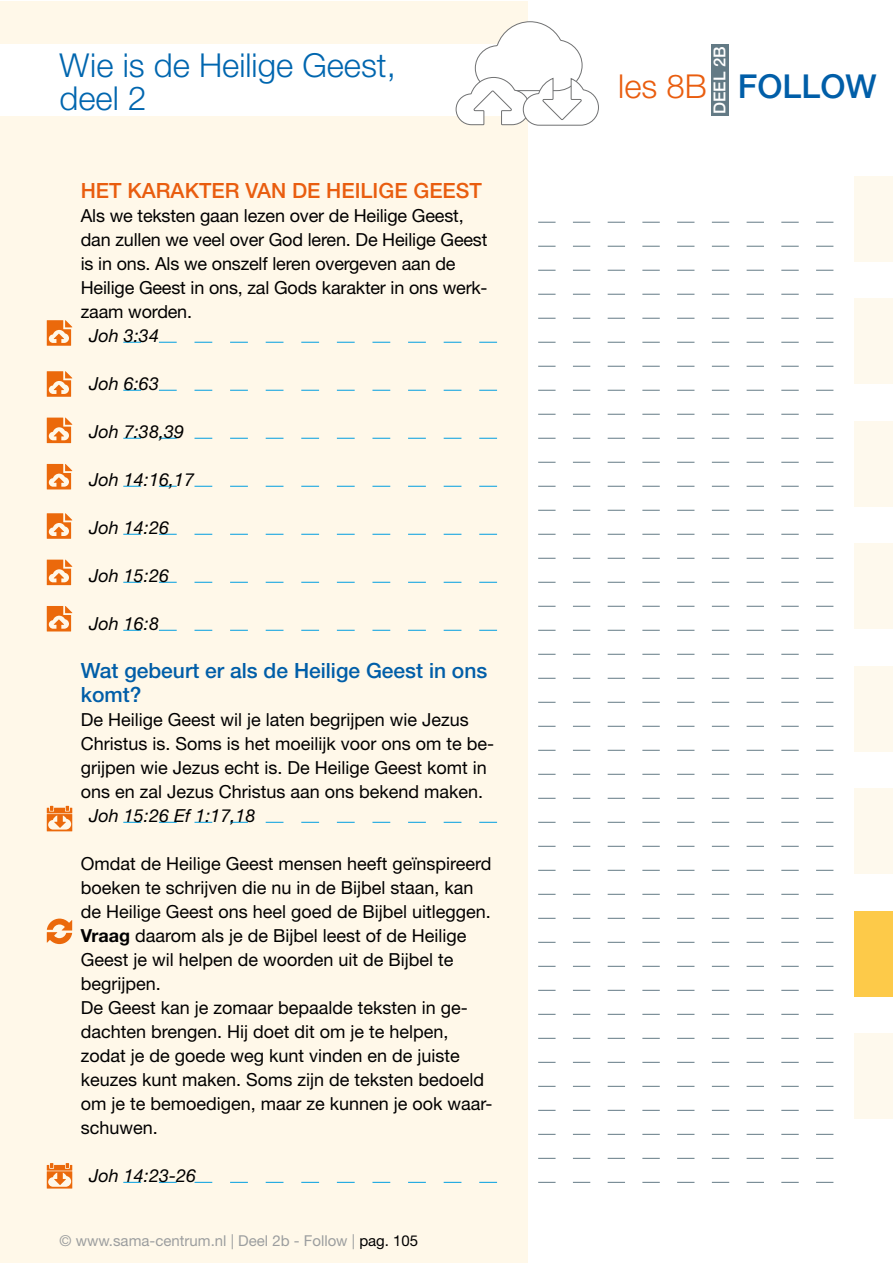
<style>
.page{position:relative;width:893px;height:1263px;background:#fff}
.page>*{position:absolute;margin:0;border:0;box-sizing:border-box;transform-origin:0 0}
.t1{font:300 33px/33px "Helvetica Neue LT";color:#0066af}
.t2{font:500 33px "Helvetica Neue LT";color:#005ea8}
.t3{font:300 33px "Helvetica Neue LT";color:#e95d0f}
.t4{font:500 21px/24px "Helvetica Neue LT";color:#005ea8}
.t5{font:500 21px "Helvetica Neue LT";color:#e95d0f}
.t6{font:18px/24px "Helvetica Neue LT";color:#000}
.t7{font:italic 18px "Helvetica Neue LT";color:#000}
.t8{font:500 16.5px "Helvetica Neue LT";color:#fff}
.t9{font:15px "Helvetica Neue LT";color:#9c9e9f}
.s1{font-weight:700}
.s2{color:#000}
</style>
<div class="page">
<svg style="left:527px;top:222px;width:306px;height:1px"></svg>
<svg style="left:527px;top:246px;width:306px;height:1px"></svg>
<svg style="left:527px;top:270px;width:306px;height:1px"></svg>
<svg style="left:527px;top:294px;width:306px;height:1px"></svg>
<svg style="left:527px;top:318px;width:306px;height:1px"></svg>
<svg style="left:527px;top:342px;width:306px;height:1px"></svg>
<svg style="left:527px;top:366px;width:306px;height:1px"></svg>
<svg style="left:527px;top:390px;width:306px;height:1px"></svg>
<svg style="left:527px;top:414px;width:306px;height:1px"></svg>
<svg style="left:527px;top:438px;width:306px;height:1px"></svg>
<svg style="left:527px;top:462px;width:306px;height:1px"></svg>
<svg style="left:527px;top:486px;width:306px;height:1px"></svg>
<svg style="left:527px;top:510px;width:306px;height:1px"></svg>
<svg style="left:527px;top:534px;width:306px;height:1px"></svg>
<svg style="left:527px;top:558px;width:306px;height:1px"></svg>
<svg style="left:527px;top:582px;width:306px;height:1px"></svg>
<svg style="left:527px;top:606px;width:306px;height:1px"></svg>
<svg style="left:527px;top:630px;width:306px;height:1px"></svg>
<svg style="left:527px;top:654px;width:306px;height:1px"></svg>
<svg style="left:527px;top:678px;width:306px;height:1px"></svg>
<svg style="left:527px;top:702px;width:306px;height:1px"></svg>
<svg style="left:527px;top:726px;width:306px;height:1px"></svg>
<svg style="left:527px;top:750px;width:306px;height:1px"></svg>
<svg style="left:527px;top:774px;width:306px;height:1px"></svg>
<svg style="left:527px;top:798px;width:306px;height:1px"></svg>
<svg style="left:527px;top:822px;width:306px;height:1px"></svg>
<svg style="left:527px;top:846px;width:306px;height:1px"></svg>
<svg style="left:527px;top:870px;width:306px;height:1px"></svg>
<svg style="left:527px;top:894px;width:306px;height:1px"></svg>
<svg style="left:527px;top:918px;width:306px;height:1px"></svg>
<svg style="left:527px;top:942px;width:306px;height:1px"></svg>
<svg style="left:527px;top:966px;width:306px;height:1px"></svg>
<svg style="left:527px;top:990px;width:306px;height:1px"></svg>
<svg style="left:527px;top:1014px;width:306px;height:1px"></svg>
<svg style="left:527px;top:1038px;width:306px;height:1px"></svg>
<svg style="left:527px;top:1062px;width:306px;height:1px"></svg>
<svg style="left:527px;top:1086px;width:306px;height:1px"></svg>
<svg style="left:527px;top:1110px;width:306px;height:1px"></svg>
<svg style="left:527px;top:1134px;width:306px;height:1px"></svg>
<svg style="left:527px;top:1158px;width:306px;height:1px"></svg>
<svg style="left:527px;top:1182px;width:306px;height:1px"></svg>
<div style="left:0;top:1px;width:527px;height:1262px;background:#fff8e9"></div>
<div style="left:0;top:45px;width:892px;height:71px;background:#fff"></div>
<svg style="left:455px;top:21px;width:144px;height:105px"></svg>
<div style="left:712px;top:45px;width:17px;height:71px;background:#637a85"></div>
<svg style="left:123px;top:342px;width:374px;height:1px"></svg>
<svg style="left:123px;top:390px;width:374px;height:1px"></svg>
<svg style="left:123px;top:438px;width:374px;height:1px"></svg>
<svg style="left:123px;top:486px;width:374px;height:1px"></svg>
<svg style="left:123px;top:534px;width:374px;height:1px"></svg>
<svg style="left:123px;top:582px;width:374px;height:1px"></svg>
<svg style="left:123px;top:630px;width:374px;height:1px"></svg>
<svg style="left:123px;top:822px;width:374px;height:1px"></svg>
<svg style="left:123px;top:1182px;width:374px;height:1px"></svg>
<div style="left:855px;top:176px;width:37px;height:85px;background:#fef9ed"></div>
<div style="left:855px;top:299px;width:37px;height:85px;background:#fef9ed"></div>
<div style="left:855px;top:421px;width:37px;height:85px;background:#fef9ed"></div>
<div style="left:855px;top:544px;width:37px;height:85px;background:#fef9ed"></div>
<div style="left:855px;top:666px;width:37px;height:85px;background:#fef9ed"></div>
<div style="left:855px;top:789px;width:37px;height:85px;background:#fef9ed"></div>
<div style="left:855px;top:1034px;width:37px;height:85px;background:#fef9ed"></div>
<div style="left:855px;top:911px;width:37px;height:85px;background:#fdca49"></div>
<svg style="left:47px;top:320px;width:25px;height:26px"></svg>
<svg style="left:47px;top:371px;width:25px;height:26px"></svg>
<svg style="left:47px;top:513px;width:25px;height:26px"></svg>
<svg style="left:47px;top:418px;width:25px;height:25px"></svg>
<svg style="left:47px;top:560px;width:25px;height:25px"></svg>
<svg style="left:47px;top:464px;width:25px;height:25px"></svg>
<svg style="left:47px;top:606px;width:25px;height:25px"></svg>
<svg style="left:47px;top:806px;width:25px;height:25px"></svg>
<svg style="left:47px;top:918px;width:25px;height:26px"></svg>
<svg style="left:47px;top:1163px;width:25px;height:25px"></svg>
<h1 class="t1" style="left:60px;top:48px;width:338px">Wie is de Heilige Geest, deel 2</h1>
<p class="t5" style="left:81px;top:178px;width:403px">HET KARAKTER VAN DE HEILIGE GEEST</p>
<p class="t6" style="left:81px;top:203px;width:408px">Als we teksten gaan lezen over de Heilige Geest, dan zullen we veel over God leren. De Heilige Geest is in ons. Als we onszelf leren overgeven aan de Heilige Geest in ons, zal Gods karakter in ons werk&shy;zaam worden.</p>
<p class="t7" style="left:89px;top:325px;width:71px">Joh 3:34</p>
<p class="t7" style="left:89px;top:373px;width:71px">Joh 6:63</p>
<p class="t7" style="left:89px;top:421px;width:96px">Joh 7:38,39</p>
<p class="t7" style="left:89px;top:469px;width:106px">Joh 14:16,17</p>
<p class="t7" style="left:89px;top:517px;width:81px">Joh 14:26</p>
<p class="t7" style="left:89px;top:565px;width:81px">Joh 15:26</p>
<p class="t7" style="left:89px;top:613px;width:71px">Joh 16:8</p>
<p class="t4" style="left:81px;top:658px;width:408px">Wat gebeurt er als de Heilige Geest in ons komt?</p>
<p class="t6" style="left:81px;top:707px;width:415px">De Heilige Geest wil je laten begrijpen wie Jezus Christus is. Soms is het moeilijk voor ons om te be&shy;grijpen wie Jezus echt is. De Heilige Geest komt in ons en zal Jezus Christus aan ons bekend maken.</p>
<p class="t7" style="left:89px;top:805px;width:168px">Joh 15:26 Ef 1:17,18</p>
<p class="t6" style="left:81px;top:851px;width:413px">Omdat de Heilige Geest mensen heeft geïnspireerd boeken te schrijven die nu in de Bijbel staan, kan de Heilige Geest ons heel goed de Bijbel uitleggen.<br><span class="s1">Vraag</span> daarom als je de Bijbel leest of de Heilige Geest je wil helpen de woorden uit de Bijbel te begrijpen.<br>De Geest kan je zomaar bepaalde teksten in ge&shy;dachten brengen. Hij doet dit om je te helpen, zodat je de goede weg kunt vinden en de juiste keuzes kunt maken. Soms zijn de teksten bedoeld om je te bemoedigen, maar ze kunnen je ook waar&shy;schuwen.</p>
<p class="t7" style="left:89px;top:1165px;width:108px">Joh 14:23-26</p>
<p class="t9" style="left:60px;top:1231px;width:360px">© www.sama-centrum.nl | Deel 2b - Follow | <span class="s2">pag. 105</span></p>
<p class="t8" style="left:710px;top:114px;width:69px;rotate:-90deg">DEEL 2B</p>
<h1 class="t3" style="left:618px;top:66px;width:90px">les 8B</h1>
<h1 class="t2" style="left:738px;top:66px;width:140px">FOLLOW</h1>
</div>
